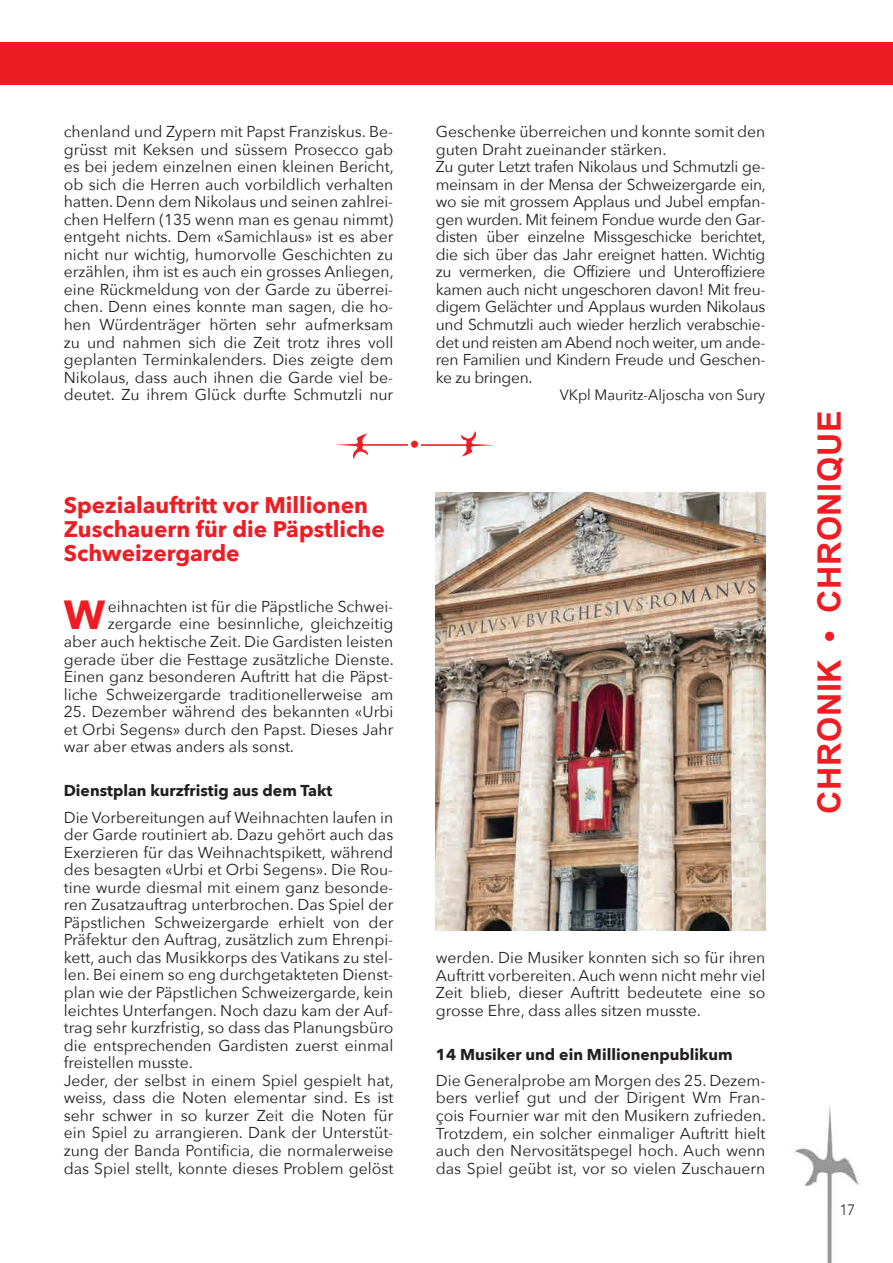
<style>
.page{position:relative;width:893px;height:1263px;background:#fff}
.page>*{position:absolute;margin:0;border:0;box-sizing:border-box;transform-origin:0 0}
.t1{font:700 40.5px "Avenir Next";color:#ee1d23}
.t2{font:700 32.25px "Arial";letter-spacing:.02em;color:#ee1d23}
.t3{font:24px "Wingdings";color:#ee1d23}
.t4{font:700 22.5px/24px "Avenir Next";color:#ee1d23}
.t5{font:15.75px/17.5px "Avenir Next";color:#231f20;text-align:justify}
.t6{font:700 15.75px "Avenir Next";color:#231f20}
.t7{font:15px "Avenir Next";color:#231f20}
.t8{font:300 15px "Avenir";color:#231f20}
</style>
<div class="page">
<img style="left:794px;top:1105px;width:66px;height:158px">
<div style="left:0;top:43px;width:893px;height:42px;background:#ee1d23"></div>
<img style="left:436px;top:492px;width:329px;height:438px">
<img style="left:335px;top:433px;width:72px;height:26px">
<img style="left:422px;top:431px;width:72px;height:26px">
<p class="t5" style="left:64px;top:122px;width:331px">chenland und Zypern mit Papst Franziskus. Be&shy;grüsst mit Keksen und süssem Prosecco gab es bei jedem einzelnen einen kleinen Bericht, ob sich die Herren auch vorbildlich verhalten hatten. Denn dem Nikolaus und seinen zahlrei&shy;chen Helfern (135 wenn man es genau nimmt) entgeht nichts. Dem «Samichlaus» ist es aber nicht nur wichtig, humorvolle Geschichten zu erzählen, ihm ist es auch ein grosses Anliegen, eine Rückmeldung von der Garde zu überrei&shy;chen. Denn eines konnte man sagen, die ho&shy;hen Würdenträger hörten sehr aufmerksam zu und nahmen sich die Zeit trotz ihres voll geplanten Terminkalenders. Dies zeigte dem Nikolaus, dass auch ihnen die Garde viel be&shy;deutet. Zu ihrem Glück durfte Schmutzli nur</p>
<p class="t3" style="left:409px;top:431px;width:12px">•</p>
<p class="t5" style="left:436px;top:122px;width:331px">Geschenke überreichen und konnte somit den guten Draht zueinander stärken.</p>
<p class="t5" style="left:436px;top:157px;width:332px">Zu guter Letzt trafen Nikolaus und Schmutzli ge&shy;meinsam in der Mensa der Schweizergarde ein, wo sie mit grossem Applaus und Jubel empfan&shy;gen wurden. Mit feinem Fondue wurde den Gar&shy;disten über einzelne Missgeschicke berichtet, die sich über das Jahr ereignet hatten. Wichtig zu vermerken, die Offiziere und Unteroffiziere kamen auch nicht ungeschoren davon! Mit freu&shy;digem Gelächter und Applaus wurden Nikolaus und Schmutzli auch wieder herzlich verabschie&shy;det und reisten am Abend noch weiter, um ande&shy;ren Familien und Kindern Freude und Geschen&shy;ke zu bringen.</p>
<p class="t7" style="left:560px;top:382px;width:207px">VKpl Mauritz-Aljoscha von Sury</p>
<p class="t4" style="left:64px;top:492px;width:323px">Spezialauftritt vor Millionen<br>Zuschauern für die Päpstliche<br>Schweizergarde</p>
<p class="t1" style="left:64px;top:580px;width:43px">W</p>
<p class="t5" style="left:64px;top:597px;width:332px;text-align:right">eihnachten ist für die Päpstliche Schwei&shy;zergarde eine besinnliche, gleichzeitig<br>aber auch hektische Zeit. Die Gardisten leisten gerade über die Festtage zusätzliche Dienste.<br>Einen ganz besonderen Auftritt hat die Päpst&shy;liche Schweizergarde traditionellerweise am</p>
<p class="t5" style="left:64px;top:702px;width:331px">25. Dezember während des bekannten «Urbi et Orbi Segens» durch den Papst. Dieses Jahr war aber etwas anders als sonst.</p>
<p class="t6" style="left:64px;top:777px;width:270px">Dienstplan kurzfristig aus dem Takt</p>
<p class="t5" style="left:64px;top:807px;width:331px">Die Vorbereitungen auf Weihnachten laufen in der Garde routiniert ab. Dazu gehört auch das Exerzieren für das Weihnachtspikett, während des besagten «Urbi et Orbi Segens». Die Rou&shy;tine wurde diesmal mit einem ganz besonde&shy;ren Zusatzauftrag unterbrochen. Das Spiel der Päpstlichen Schweizergarde erhielt von der Präfektur den Auftrag, zusätzlich zum Ehrenpi&shy;kett, auch das Musikkorps des Vatikans zu stel&shy;len. Bei einem so eng durchgetakteten Dienst&shy;plan wie der Päpstlichen Schweizergarde, kein leichtes Unterfangen. Noch dazu kam der Auf&shy;trag sehr kurzfristig, so dass das Planungsbüro die entsprechenden Gardisten zuerst einmal freistellen musste.</p>
<p class="t5" style="left:64px;top:1071px;width:332px">Jeder, der selbst in einem Spiel gespielt hat, weiss, dass die Noten elementar sind. Es ist sehr schwer in so kurzer Zeit die Noten für ein Spiel zu arrangieren. Dank der Unterstüt&shy;zung der Banda Pontificia, die normalerweise das Spiel stellt, konnte dieses Problem gelöst</p>
<p class="t5" style="left:436px;top:948px;width:331px">werden. Die Musiker konnten sich so für ihren Auftritt vorbereiten. Auch wenn nicht mehr viel Zeit blieb, dieser Auftritt bedeutete eine so grosse Ehre, dass alles sitzen musste.</p>
<p class="t6" style="left:436px;top:1040px;width:298px">14 Musiker und ein Millionenpublikum</p>
<p class="t5" style="left:436px;top:1071px;width:331px">Die Generalprobe am Morgen des 25. Dezem&shy;bers verlief gut und der Dirigent Wm Fran&shy;çois Fournier war mit den Musikern zufrieden.<br>Trotzdem, ein solcher einmaliger Auftritt hielt auch den Nervositätspegel hoch. Auch wenn das Spiel geübt ist, vor so vielen Zuschauern</p>
<h2 class="t2" style="left:808px;top:814px;width:404px;rotate:-90deg">CHRONIK • CHRONIQUE</h2>
<p class="t8" style="left:840px;top:1201px;width:17px">17</p>
</div>
